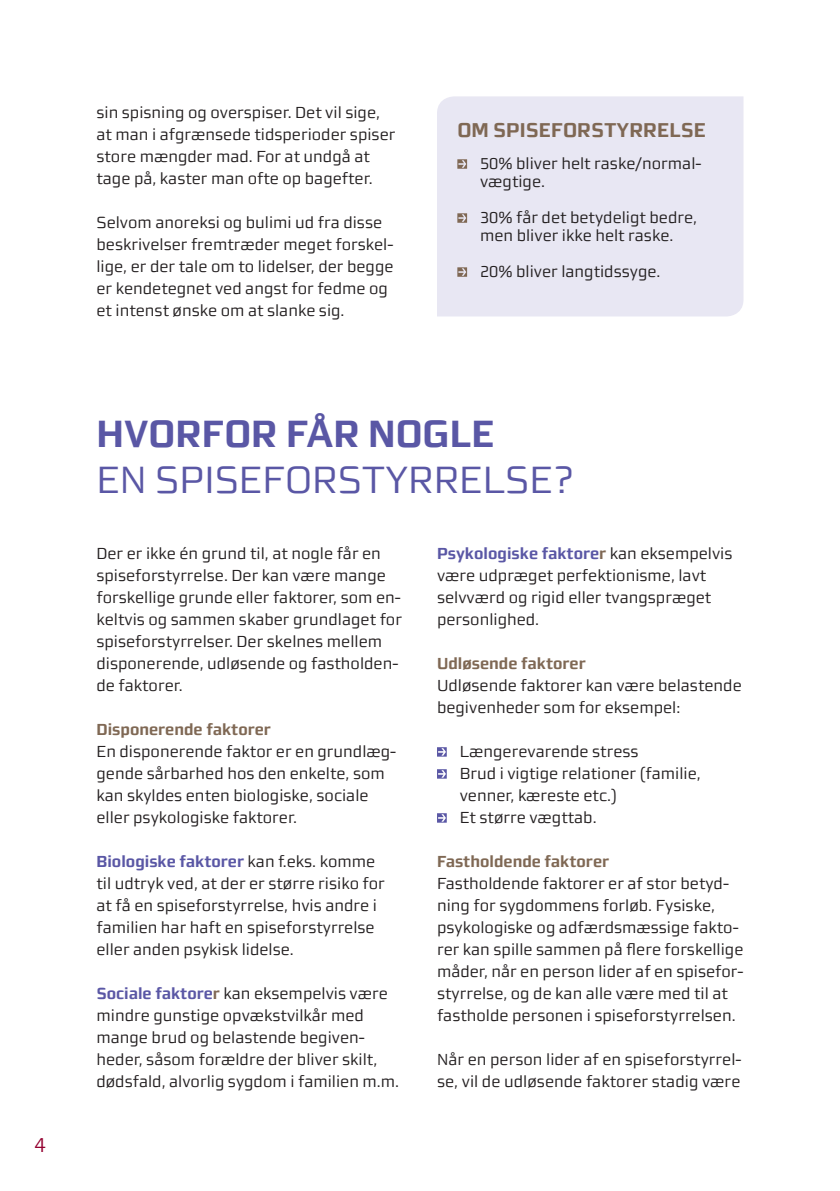
<style>
.page{position:relative;width:840px;height:1191px;background:#fff}
.page>*{position:absolute;margin:0;border:0;box-sizing:border-box;transform-origin:0 0}
.Rubrik{font:38px/46px "midtsans";color:#5a57a5}
.Brød{font:700 20px "midtsans";color:#7f6854}
.t1{font:20px "midtsans";color:#940130}
.Brød-2{font:16px/22px "midtsans";color:#231f20}
.Mellemrubrik{font:700 16px "midtsans";color:#7f6854}
.s1{font-weight:700}
.s2{font-weight:700;color:#5a57a5}
.s3{font-weight:700;color:#7f6854}
</style>
<div class="page">
<svg style="left:437px;top:747px;width:9px;height:9px"></svg>
<svg style="left:437px;top:769px;width:9px;height:9px"></svg>
<svg style="left:437px;top:813px;width:9px;height:9px"></svg>
<div style="left:437px;top:96px;width:306px;height:220px;background:#e8e7f3"></div>
<svg style="left:457px;top:159px;width:10px;height:10px"></svg>
<svg style="left:457px;top:213px;width:10px;height:10px"></svg>
<svg style="left:457px;top:267px;width:10px;height:10px"></svg>
<p class="t1" style="left:34px;top:1133px;width:13px">4</p>
<p class="Brød-2" style="left:96px;top:102px;width:300px">sin spisning og overspiser. Det vil sige, at man i afgrænsede tidsperioder spiser store mængder mad. For at undgå at tage på, kaster man ofte op bagefter.</p>
<p class="Brød-2" style="left:96px;top:212px;width:298px">Selvom anoreksi og bulimi ud fra disse beskrivelser fremtræder meget forskel&shy;lige, er der tale om to lidelser, der begge er kendetegnet ved angst for fedme og et intenst ønske om at slanke sig.</p>
<p class="Brød" style="left:457px;top:118px;width:250px">OM SPISEFORSTYRRELSE</p>
<p class="Brød-2" style="left:480px;top:154px;width:223px;line-height:18px">50% bliver helt raske/normal&shy;vægtige.</p>
<p class="Brød-2" style="left:480px;top:208px;width:218px;line-height:18px">30% får det betydeligt bedre, men bliver ikke helt raske.</p>
<p class="Brød-2" style="left:480px;top:260px;width:182px">20% bliver langtidssyge.</p>
<p class="Rubrik" style="left:96px;top:410px;width:478px"><span class="s1">HVORFOR FÅR NOGLE<br></span>EN SPISEFORSTYRRELSE?</p>
<p class="Brød-2" style="left:96px;top:542px;width:307px">Der er ikke én grund til, at nogle får en spiseforstyrrelse. Der kan være mange forskellige grunde eller faktorer, som en&shy;keltvis og sammen skaber grundlaget for spiseforstyrrelser. Der skelnes mellem disponerende, udløsende og fastholden&shy;de faktorer.</p>
<p class="Mellemrubrik" style="left:96px;top:720px;width:176px">Disponerende faktorer</p>
<p class="Brød-2" style="left:96px;top:740px;width:301px">En disponerende faktor er en grundlæg&shy;gende sårbarhed hos den enkelte, som kan skyldes enten biologiske, sociale eller psykologiske faktorer.</p>
<p class="Brød-2" style="left:96px;top:850px;width:290px"><span class="s2">Biologiske faktorer</span> kan f.eks. komme til udtryk ved, at der er større risiko for at få en spiseforstyrrelse, hvis andre i familien har haft en spiseforstyrrelse eller anden psykisk lidelse.</p>
<p class="Brød-2" style="left:96px;top:982px;width:304px"><span class="s2">Sociale faktore</span><span class="s3">r</span> kan eksempelvis være mindre gunstige opvækstvilkår med mange brud og belastende begiven&shy;heder, såsom forældre der bliver skilt, dødsfald, alvorlig sygdom i familien m.m.</p>
<p class="Brød-2" style="left:437px;top:542px;width:297px"><span class="s2">Psykologiske faktore</span><span class="s3">r</span> kan eksempelvis være udpræget perfektionisme, lavt selvværd og rigid eller tvangspræget personlighed.</p>
<p class="Mellemrubrik" style="left:437px;top:654px;width:150px">Udløsende faktorer</p>
<p class="Brød-2" style="left:437px;top:674px;width:306px">Udløsende faktorer kan være belastende begivenheder som for eksempel:</p>
<p class="Brød-2" style="left:459px;top:740px;width:180px">Længerevarende stress</p>
<p class="Brød-2" style="left:459px;top:762px;width:242px">Brud i vigtige relationer (familie, venner, kæreste etc.)</p>
<p class="Brød-2" style="left:459px;top:806px;width:138px">Et større vægttab.</p>
<p class="Mellemrubrik" style="left:437px;top:852px;width:173px">Fastholdende faktorer</p>
<p class="Brød-2" style="left:437px;top:872px;width:308px">Fastholdende faktorer er af stor betyd&shy;ning for sygdommens forløb. Fysiske, psykologiske og adfærdsmæssige fakto&shy;rer kan spille sammen på flere forskellige måder, når en person lider af en spisefor&shy;styrrelse, og de kan alle være med til at fastholde personen i spiseforstyrrelsen.</p>
<p class="Brød-2" style="left:437px;top:1048px;width:306px">Når en person lider af en spiseforstyrrel&shy;se, vil de udløsende faktorer stadig være</p>
</div>
